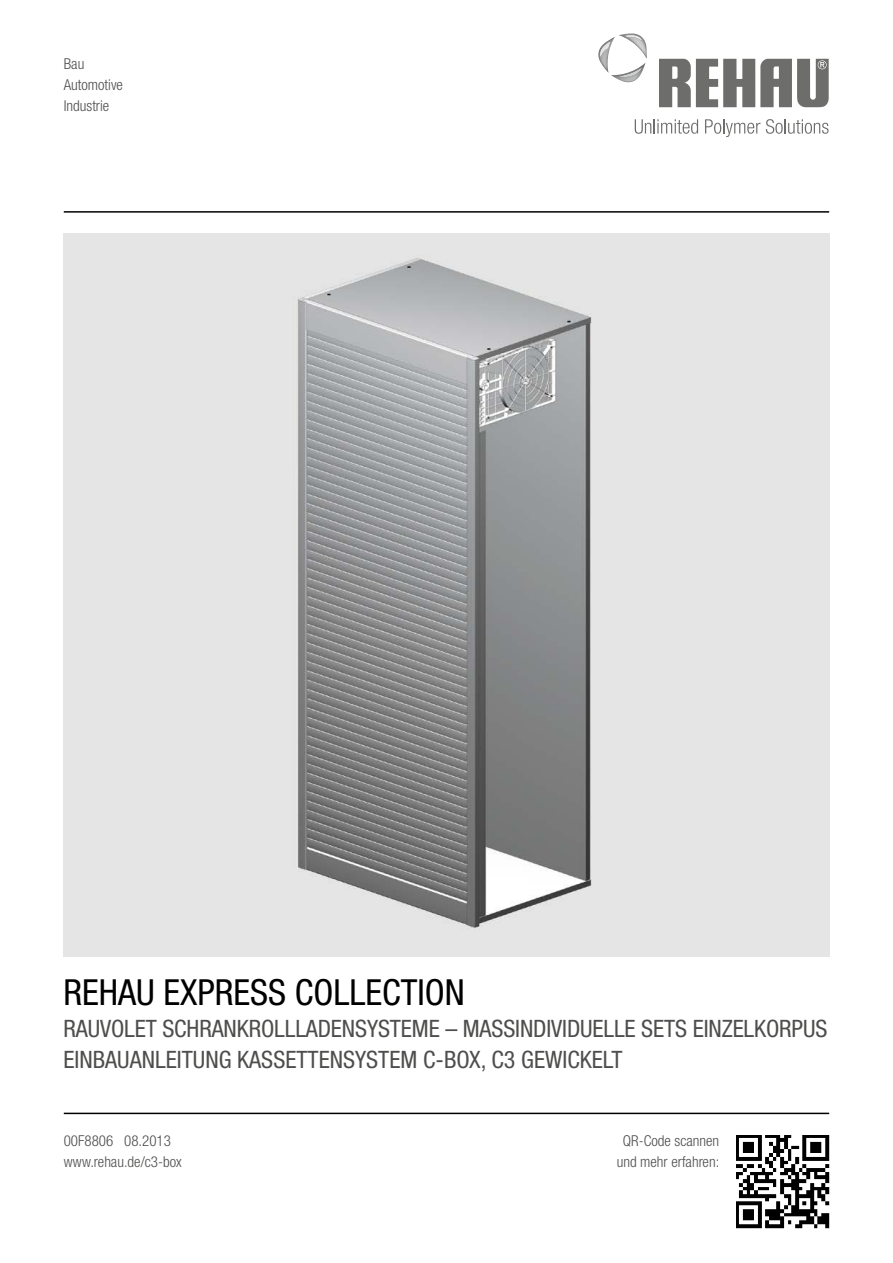
<style>
.page{position:relative;width:893px;height:1263px;background:#fff}
.page>*{position:absolute;margin:0;border:0;box-sizing:border-box;transform-origin:0 0}
.t1{font:condensed 36px "Helvetica Neue LTW1 G";color:#000}
.t2{font:condensed 24px "Helvetica Neue LTW1 G";letter-spacing:-.005em;color:#4e4e4d}
.t3{font:300 condensed 15px/21px "Helvetica Neue LTW1 G";color:#4e4e4d;text-align:center}
</style>
<div class="page">
<svg style="left:635px;top:119px;width:63px;height:15px"></svg>
<svg style="left:705px;top:119px;width:55px;height:18px"></svg>
<svg style="left:766px;top:119px;width:62px;height:15px"></svg>
<img style="left:598px;top:37px;width:17px;height:36px">
<img style="left:611px;top:63px;width:34px;height:19px">
<img style="left:619px;top:34px;width:28px;height:25px">
<img style="left:600px;top:42px;width:10px;height:15px">
<img style="left:619px;top:68px;width:22px;height:9px">
<img style="left:625px;top:35px;width:17px;height:5px">
<svg style="left:659px;top:59px;width:170px;height:48px"></svg>
<hr style="left:64px;top:211px;width:765px;height:2px;background:#000">
<hr style="left:64px;top:1113px;width:765px;height:1px;background:#000">
<img style="left:64px;top:234px;width:765px;height:723px">
<img style="left:736px;top:1135px;width:93px;height:93px">
<p class="t3" style="left:64px;top:53px;width:22px">Bau</p>
<p class="t3" style="left:64px;top:74px;width:61px">Automotive</p>
<p class="t3" style="left:64px;top:95px;width:47px">Industrie</p>
<p class="t1" style="left:63px;top:971px;width:403px">REHAU EXPRESS COLLECTION</p>
<p class="t2" style="left:63px;top:1014px;width:765px">RAUVOLET SCHRANKROLLLADENSYSTEME – MASSINDIVIDUELLE SETS EINZELKORPUS</p>
<p class="t2" style="left:63px;top:1046px;width:560px">EINBAUANLEITUNG KASSETTENSYSTEM C-BOX, C3 GEWICKELT</p>
<p class="t3" style="left:64px;top:1130px;width:109px">00F8806 08.2013</p>
<p class="t3" style="left:64px;top:1151px;width:119px">www.rehau.de/c3-box</p>
<p class="t3" style="left:617px;top:1130px;width:104px">QR-Code scannen und mehr erfahren:</p>
</div>
